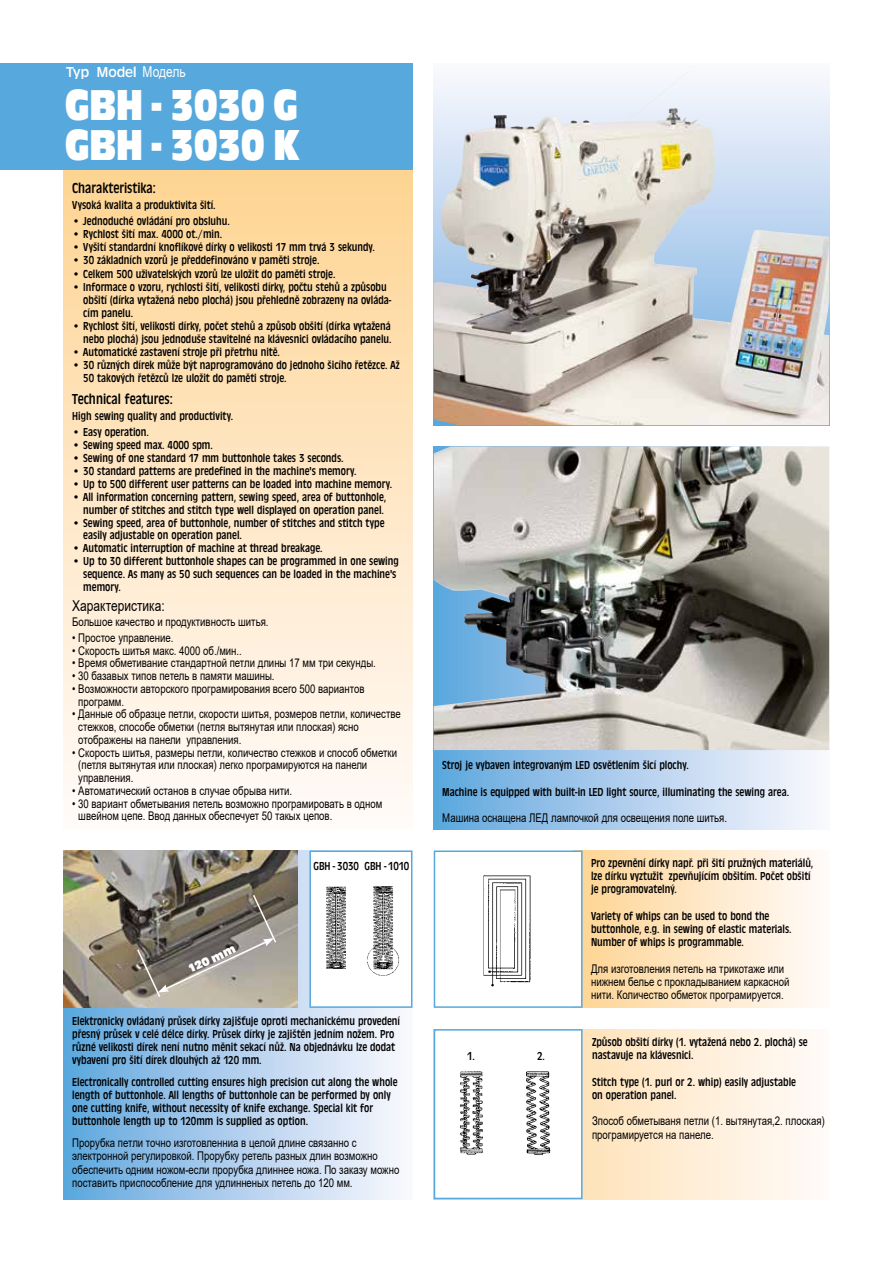
<style>
.page{position:relative;width:893px;height:1263px;background:#fff}
.page>*{position:absolute;margin:0;border:0;box-sizing:border-box;transform-origin:0 0}
.t1{font:45px/40.5px "Antique Olive TOT Comp";color:#fff;scale:.8 1}
.t2{font:condensed 15px "Antique Olive TOT";color:#000}
.t3{font:15px "Arial";color:#000;scale:.8 1}
.t4{font:15px "Antique Olive TOT";color:#fff}
.t5{font:condensed 12px/13.2px "Antique Olive TOT";color:#000}
.t6{font:12px/13.4px "Arial";color:#000;scale:.8 1}
.t7{font:12px "Antique Olive TOT Comp";color:#fff}
.s1{font-family:"Arial"}
</style>
<div class="page">
<div style="left:573px;top:850px;width:256px;height:158px;background:linear-gradient(to right,#fed492,#fffbf9)"></div>
<svg style="left:583px;top:1029px;width:227px;height:170px;background:#feedd7"></svg>
<div style="left:64px;top:850px;width:348px;height:349px;background:linear-gradient(to right,#60a7de,#fef9fe)"></div>
<div style="left:434px;top:446px;width:395px;height:383px;background:linear-gradient(to right,#61a7de,#fff9fe)"></div>
<div style="left:64px;top:167px;width:348px;height:662px;background:linear-gradient(to bottom,#fed492,#fffbfa)"></div>
<div style="left:0;top:64px;width:412px;height:106px;background:#56a8dd"></div>
<hr style="left:892px;top:64px;width:1px;height:106px;background:#56a8dd">
<img style="left:434px;top:71px;width:395px;height:354px">
<div style="left:434px;top:850px;width:149px;height:158px;background:#fff;border:2px solid #56a8dd"></div>
<img style="left:460px;top:1071px;width:91px;height:84px">
<div style="left:434px;top:1029px;width:149px;height:170px;border:2px solid #56a8dd"></div>
<div style="left:309px;top:850px;width:103px;height:158px;background:#fff;border:2px solid #56a8dd"></div>
<img style="left:434px;top:446px;width:395px;height:304px">
<img style="left:326px;top:886px;width:20px;height:83px">
<img style="left:367px;top:885px;width:33px;height:91px">
<img style="left:483px;top:875px;width:48px;height:112px">
<img style="left:64px;top:850px;width:234px;height:158px">
<svg style="left:136px;top:893px;width:142px;height:106px;background:#878177"></svg>
<p class="t4" style="left:66px;top:64px;width:121px">Typ Model <span class="s1">Модель</span></p>
<h1 class="t1" style="left:65px;top:85px;width:295px">GBH - 3030 G<br>GBH - 3030 K</h1>
<p class="t2" style="left:72px;top:180px;width:85px">Charakteristika:</p>
<p class="t5" style="left:72px;top:199px;width:145px">Vysoká kvalita a produktivita šití.</p>
<p class="t5" style="left:72px;top:215px;width:159px">• Jednoduché ovládání pro obsluhu.</p>
<p class="t5" style="left:72px;top:228px;width:151px">• Rychlost šití max. 4000 ot./min.</p>
<p class="t5" style="left:72px;top:241px;width:304px">• Vyšití standardní knoflíkové dírky o velikosti 17 mm trvá 3 sekundy.</p>
<p class="t5" style="left:72px;top:254px;width:249px">• 30 základních vzorů je předdefinováno v paměti stroje.</p>
<p class="t5" style="left:72px;top:267px;width:265px">• Celkem 500 uživatelských vzorů lze uložit do paměti stroje.</p>
<p class="t5" style="left:83px;top:280px;width:309px;text-indent:-11px">• Informace o vzoru, rychlosti šití, velikosti dírky, počtu stehů a způsobu obšití (dírka vytažená nebo plochá) jsou přehledně zobrazeny na ovláda&shy;cím panelu.</p>
<p class="t5" style="left:72px;top:319px;width:321px;text-align:right">• Rychlost šití, velikosti dírky, počet stehů a způsob obšití (dírka vytažená nebo plochá) jsou jednoduše stavitelné na klávesnici ovládacího panelu.</p>
<p class="t5" style="left:72px;top:345px;width:209px">• Automatické zastavení stroje při přetrhu nitě.</p>
<p class="t5" style="left:83px;top:359px;width:318px;text-indent:-11px">• 30 různých dírek může být naprogramováno do jednoho šicího řetězce. Až<br>50 takových řetězců lze uložit do paměti stroje.</p>
<p class="t2" style="left:72px;top:391px;width:102px">Technical features:</p>
<p class="t5" style="left:72px;top:410px;width:163px">High sewing quality and productivity.</p>
<p class="t5" style="left:72px;top:426px;width:78px">• Easy operation.</p>
<p class="t5" style="left:72px;top:439px;width:142px">• Sewing speed max. 4000 spm.</p>
<p class="t5" style="left:72px;top:452px;width:273px">• Sewing of one standard 17 mm buttonhole takes 3 seconds.</p>
<p class="t5" style="left:72px;top:464px;width:286px">• 30 standard patterns are predefined in the machine's memory.</p>
<p class="t5" style="left:72px;top:477px;width:321px">• Up to 500 different user patterns can be loaded into machine memory.</p>
<p class="t5" style="left:72px;top:490px;width:316px;text-align:right">• All information concerning pattern, sewing speed, area of buttonhole, number of stitches and stitch type well displayed on operation panel.</p>
<p class="t5" style="left:83px;top:516px;width:303px;text-indent:-11px">• Sewing speed, area of buttonhole, number of stitches and stitch type easily adjustable on operation panel.</p>
<p class="t5" style="left:72px;top:542px;width:252px">• Automatic interruption of machine at thread breakage.</p>
<p class="t5" style="left:83px;top:555px;width:317px;text-indent:-11px">• Up to 30 different buttonhole shapes can be programmed in one sewing sequence. As many as 50 such sequences can be loaded in the machine's memory.</p>
<p class="t3" style="left:72px;top:595px;width:117px">Характеристика:</p>
<p class="t6" style="left:72px;top:615px;width:247px">Большое качество и продуктивность шитья.</p>
<p class="t6" style="left:72px;top:631px;width:128px">• Простое управление.</p>
<p class="t6" style="left:72px;top:644px;width:214px">• Скорость шитья макс. 4000 об./мин..</p>
<p class="t6" style="left:72px;top:656px;width:381px">• Время обметивание стандартной петли длины 17 мм три секунды.</p>
<p class="t6" style="left:72px;top:669px;width:254px">• 30 базавых типов петель в памяти машины.</p>
<p class="t6" style="left:78px;top:682px;width:359px;line-height:12.8px;text-indent:-6px">• Возможности авторского програмирования всего 500 вариантов программ.</p>
<p class="t6" style="left:78px;top:708px;width:405px;line-height:12.8px;text-indent:-6px">• Данные об образце петли, скорости шитья, розмеров петли, количестве стежков, способе обметки (петля вытянутая или плоская) ясно отображены на панели управления.</p>
<p class="t6" style="left:78px;top:746px;width:400px;line-height:12.8px;text-indent:-6px">• Скорость шитья, размеры петли, количество стежков и способ обметки (петля вытянутая или плоская) легко програмируются на панели управления.</p>
<p class="t6" style="left:72px;top:784px;width:276px">• Автоматический останов в случае обрыва нити.</p>
<p class="t6" style="left:78px;top:797px;width:382px;line-height:12.8px;text-indent:-6px">• 30 вариант обметывания петель возможно програмировать в одном швейном цепе. Ввод данных обеспечует 50 такых цепов.</p>
<p class="t5" style="left:314px;top:859px;width:97px">GBH - 3030 GBH - 1010</p>
<p class="t7" style="left:186px;top:964px;width:53px;rotate:-25deg">120 mm</p>
<p class="t5" style="left:72px;top:1014px;width:329px">Elektronicky ovládaný průsek dírky zajišťuje oproti mechanickému provedení přesný průsek v celé délce dírky. Průsek dírky je zajištěn jedním nožem. Pro různé velikosti dírek není nutno měnit sekací nůž. Na objednávku lze dodat vybavení pro šití dírek dlouhých až 120 mm.</p>
<p class="t5" style="left:72px;top:1075px;width:327px">Electronically controlled cutting ensures high precision cut along the whole length of buttonhole. All lengths of buttonhole can be performed by only one cutting knife, without necessity of knife exchange. Special kit for buttonhole length up to 120mm is supplied as option.</p>
<p class="t6" style="left:72px;top:1136px;width:410px">Прорубка петли точно изготовленниа в целой длине связанно с электронной регулировкой. Прорубку ретель разных длин возможно обеспечить одним ножом-если прорубка длиннее ножа. По заказу можно поставить приспособление для удлинненых петель до 120 мм.</p>
<p class="t5" style="left:442px;top:759px;width:248px">Stroj je vybaven integrovaným LED osvětlením šicí plochy.</p>
<p class="t5" style="left:442px;top:785px;width:348px">Machine is equipped with built-in LED light source, illuminating the sewing area.</p>
<p class="t6" style="left:442px;top:811px;width:358px">Машина оснащена ЛЕД лампочкой для освещения поле шитья.</p>
<p class="t5" style="left:467px;top:1050px;width:9px">1.</p>
<p class="t5" style="left:537px;top:1050px;width:9px">2.</p>
<p class="t5" style="left:591px;top:856px;width:224px">Pro zpevnění dírky např. při šití pružných materiálů, lze dírku vyztužit zpevňujícím obšitím. Počet obšití je programovatelný.</p>
<p class="t5" style="left:591px;top:909px;width:202px">Variety of whips can be used to bond the buttonhole, e.g. in sewing of elastic materials.<br>Number of whips is programmable.</p>
<p class="t6" style="left:591px;top:962px;width:249px">Для изготовления петель на трикотаже или нижнем белье с прокладыванием каркасной нити. Количество обметок програмируется.</p>
<p class="t5" style="left:592px;top:1035px;width:217px">Způsob obšití dírky (1. vytažená nebo 2. plochá) se nastavuje na klávesnici.</p>
<p class="t5" style="left:592px;top:1075px;width:206px">Stitch type (1. purl or 2. whip) easily adjustable on operation panel.</p>
<p class="t6" style="left:592px;top:1114px;width:292px">Зпособ обметываня петли (1. вытянутая,2. плоская) програмируется на панеле.</p>
</div>
